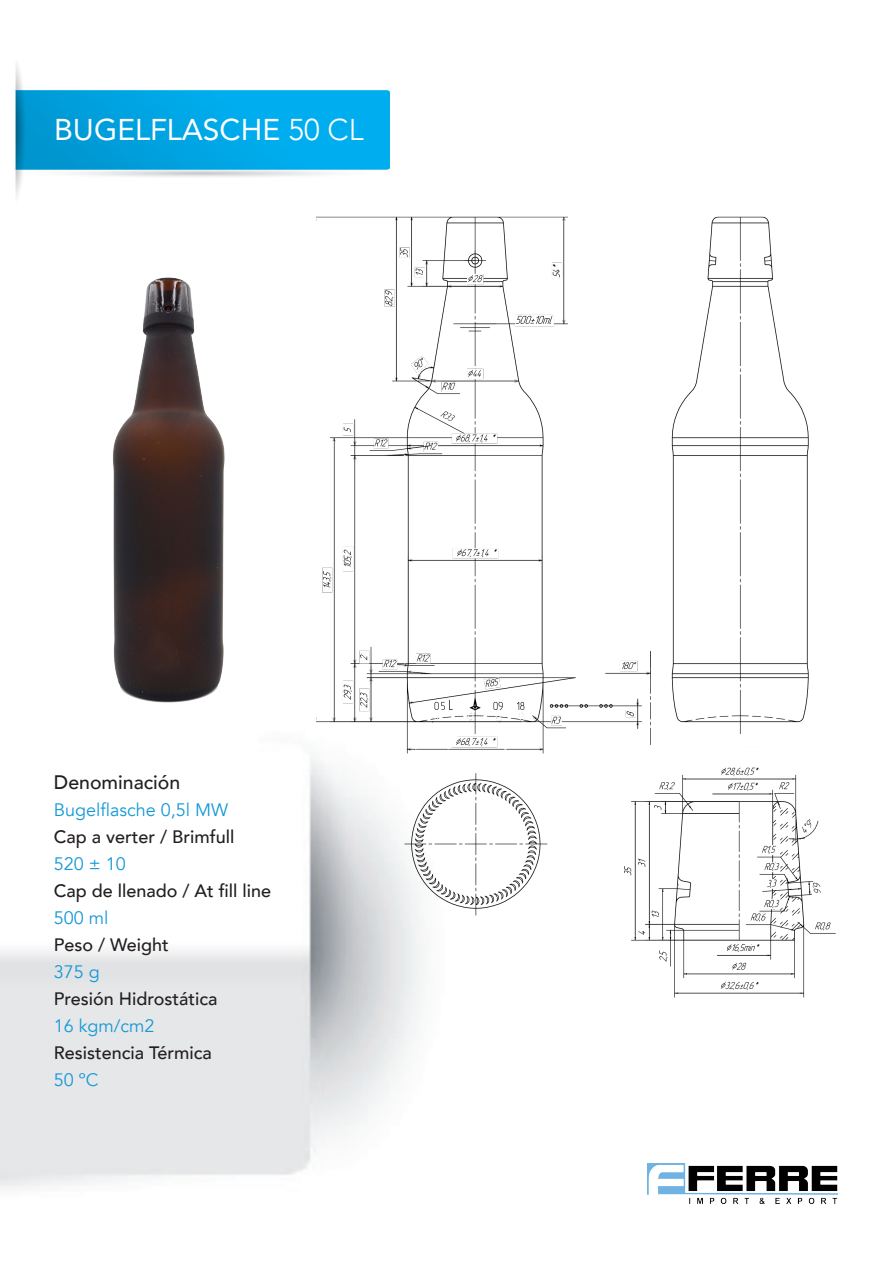
<style>
.page{position:relative;width:893px;height:1263px;background:#fff}
.page>*{position:absolute;margin:0;border:0;box-sizing:border-box;transform-origin:0 0}
.t1{font:30px "Avenir";color:#fff}
.t2{font:500 19.5px "Avenir";color:#231f20}
.t3{font:500 18px "Avenir";color:#231f20}
.t4{font:18px "Avenir";color:#1599d7}
.s1{font-weight:300}
</style>
<div class="page">
<img style="left:15px;top:63px;width:375px;height:134px">
<img style="left:0;top:719px;width:414px;height:470px">
<img style="left:647px;top:1163px;width:191px;height:40px">
<img style="left:317px;top:216px;width:519px;height:815px">
<img style="left:113px;top:277px;width:112px;height:426px">
<p class="t1" style="left:54px;top:105px;width:311px">BUGELFLASCHE <span class="s1">50 CL</span></p>
<p class="t2" style="left:54px;top:766px;width:128px">Denominación</p>
<p class="t4" style="left:54px;top:799px;width:176px">Bugelflasche 0,5l MW</p>
<p class="t3" style="left:54px;top:821px;width:182px">Cap a verter / Brimfull</p>
<p class="t4" style="left:54px;top:853px;width:74px">520 ± 10</p>
<p class="t3" style="left:54px;top:875px;width:219px">Cap de llenado / At fill line</p>
<p class="t4" style="left:54px;top:907px;width:56px">500 ml</p>
<p class="t3" style="left:54px;top:929px;width:116px">Peso / Weight</p>
<p class="t4" style="left:54px;top:961px;width:48px">375 g</p>
<p class="t3" style="left:54px;top:983px;width:165px">Presión Hidrostática</p>
<p class="t4" style="left:54px;top:1015px;width:102px">16 kgm/cm2</p>
<p class="t3" style="left:54px;top:1037px;width:160px">Resistencia Térmica</p>
<p class="t4" style="left:54px;top:1069px;width:46px">50 ºC</p>
</div>
